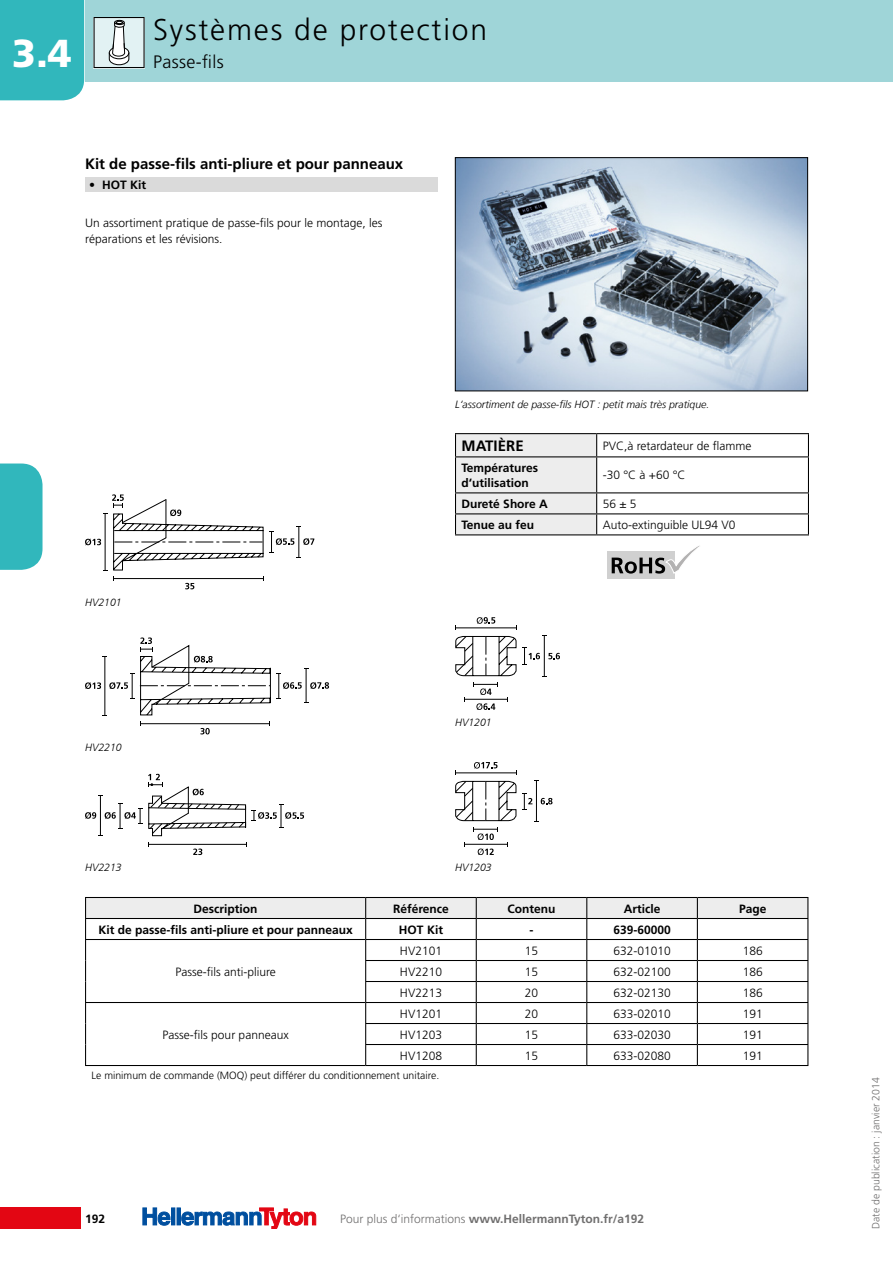
<style>
.page{position:relative;width:893px;height:1263px;background:#fff}
.page>*{position:absolute;margin:0;border:0;box-sizing:border-box;transform-origin:0 0}
.t1{font:900 39px "Frutiger LT";color:#fff}
.t2{font:300 30px "Frutiger LT";letter-spacing:.06em;color:#000}
.t3{font:300 18px "Frutiger LT";letter-spacing:.02em;color:#000}
.t4{font:700 15px "Frutiger LT";color:#000}
.t5{font:300 12px/16.5px "Frutiger LT";color:#000}
.t6{font:700 12px/15px "Frutiger LT";color:#000}
.t7{font:700 12px "Frutiger LT";color:#706f6f}
.t8{font:italic 300 10.5px "Frutiger LT";color:#000}
.t9{font:300 10.5px "Frutiger LT";color:#000}
.t10{font:300 10.5px "Frutiger LT";color:#706f6f}
.s1{font-weight:300}
</style>
<div class="page">
<div style="left:0;top:1208px;width:81px;height:21px;background:#e30613"></div>
<div style="left:171px;top:1208px;width:4px;height:17px;border:1px solid #004f9f"></div>
<div style="left:177px;top:1208px;width:4px;height:17px;border:1px solid #004f9f"></div>
<svg style="left:142px;top:1208px;width:28px;height:18px"></svg>
<svg style="left:181px;top:1208px;width:135px;height:21px"></svg>
<div style="left:0;top:0;width:84px;height:100px;background:#31b7bc"></div>
<div style="left:85px;top:0;width:808px;height:82px;background:#9fd5d8"></div>
<svg style="left:0;top:463px;width:43px;height:107px;background:#3cbbbf"></svg>
<svg style="left:94px;top:17px;width:51px;height:51px;background:#c5d0d1"></svg>
<img style="left:457px;top:159px;width:349px;height:230px">
<div style="left:455px;top:157px;width:353px;height:234px;border:1px solid #000"></div>
<div style="left:85px;top:177px;width:353px;height:15px;background:#dadada"></div>
<svg style="left:455px;top:762px;width:97px;height:93px"></svg>
<svg style="left:455px;top:617px;width:105px;height:93px"></svg>
<svg style="left:85px;top:637px;width:244px;height:97px"></svg>
<svg style="left:85px;top:494px;width:229px;height:95px"></svg>
<hr style="left:166px;top:499px;width:1px;height:39px;background:#000">
<hr style="left:149px;top:844px;width:97px;height:1px;background:#000">
<svg style="left:193px;top:848px;width:9px;height:7px"></svg>
<svg style="left:85px;top:774px;width:219px;height:62px"></svg>
<hr style="left:455px;top:433px;width:142px;height:1px;background:#000">
<hr style="left:597px;top:433px;width:212px;height:1px;background:#000">
<svg style="left:455px;top:434px;width:354px;height:145px"></svg>
<svg style="left:85px;top:897px;width:723px;height:168px"></svg>
<hr style="left:85px;top:1065px;width:281px;height:1px;background:#000">
<hr style="left:366px;top:1065px;width:110px;height:1px;background:#000">
<hr style="left:476px;top:1065px;width:111px;height:1px;background:#000">
<hr style="left:587px;top:1065px;width:110px;height:1px;background:#000">
<hr style="left:697px;top:1065px;width:111px;height:1px;background:#000">
<h1 class="t1" style="left:12px;top:30px;width:61px">3.4</h1>
<h2 class="t2" style="left:153px;top:12px;width:335px">Systèmes de protection</h2>
<h3 class="t3" style="left:153px;top:52px;width:72px">Passe-fils</h3>
<p class="t4" style="left:85px;top:155px;width:320px">Kit de passe-fils anti-pliure et pour panneaux</p>
<p class="t6" style="left:89px;top:177px;width:58px">• HOT Kit</p>
<p class="t5" style="left:85px;top:214px;width:299px">Un assortiment pratique de passe-fils pour le montage, les réparations et les révisions.</p>
<p class="t8" style="left:455px;top:398px;width:256px">L‘assortiment de passe-fils HOT : petit mais très pratique.</p>
<p class="t8" style="left:85px;top:596px;width:38px">HV2101</p>
<p class="t8" style="left:85px;top:741px;width:38px">HV2210</p>
<p class="t8" style="left:85px;top:862px;width:38px">HV2213</p>
<p class="t4" style="left:461px;top:437px;width:64px">MATIÈRE</p>
<p class="t5" style="left:603px;top:438px;width:150px">PVC,à retardateur de flamme</p>
<p class="t6" style="left:461px;top:460px;width:78px">Températures d‘utilisation</p>
<p class="t5" style="left:603px;top:467px;width:84px">-30 °C à +60 °C</p>
<p class="t6" style="left:461px;top:496px;width:88px">Dureté Shore A</p>
<p class="t5" style="left:603px;top:496px;width:35px">56 ± 5</p>
<p class="t6" style="left:461px;top:517px;width:74px">Tenue au feu</p>
<p class="t5" style="left:603px;top:517px;width:134px">Auto-extinguible UL94 V0</p>
<p class="t8" style="left:455px;top:717px;width:38px">HV1201</p>
<p class="t8" style="left:455px;top:862px;width:38px">HV1203</p>
<p class="t6" style="left:194px;top:901px;width:65px">Description</p>
<p class="t6" style="left:393px;top:901px;width:57px">Référence</p>
<p class="t6" style="left:508px;top:901px;width:49px">Contenu</p>
<p class="t6" style="left:624px;top:901px;width:38px">Article</p>
<p class="t6" style="left:739px;top:901px;width:29px">Page</p>
<p class="t6" style="left:98px;top:922px;width:256px">Kit de passe-fils anti-pliure et pour panneaux</p>
<p class="t6" style="left:399px;top:922px;width:46px">HOT Kit</p>
<p class="t6" style="left:530px;top:922px;width:5px">-</p>
<p class="t6" style="left:613px;top:922px;width:59px">639-60000</p>
<p class="t5" style="left:175px;top:963px;width:102px">Passe-fils anti-pliure</p>
<p class="t5" style="left:400px;top:942px;width:44px">HV2101</p>
<p class="t5" style="left:525px;top:942px;width:15px">15</p>
<p class="t5" style="left:613px;top:942px;width:59px">632-01010</p>
<p class="t5" style="left:743px;top:942px;width:22px">186</p>
<p class="t5" style="left:400px;top:963px;width:44px">HV2210</p>
<p class="t5" style="left:525px;top:963px;width:15px">15</p>
<p class="t5" style="left:613px;top:963px;width:59px">632-02100</p>
<p class="t5" style="left:743px;top:963px;width:22px">186</p>
<p class="t5" style="left:400px;top:984px;width:44px">HV2213</p>
<p class="t5" style="left:525px;top:984px;width:15px">20</p>
<p class="t5" style="left:613px;top:984px;width:59px">632-02130</p>
<p class="t5" style="left:743px;top:984px;width:22px">186</p>
<p class="t5" style="left:400px;top:1005px;width:44px">HV1201</p>
<p class="t5" style="left:525px;top:1005px;width:15px">20</p>
<p class="t5" style="left:613px;top:1005px;width:59px">633-02010</p>
<p class="t5" style="left:743px;top:1005px;width:22px">191</p>
<p class="t5" style="left:400px;top:1026px;width:44px">HV1203</p>
<p class="t5" style="left:525px;top:1026px;width:15px">15</p>
<p class="t5" style="left:613px;top:1026px;width:59px">633-02030</p>
<p class="t5" style="left:743px;top:1026px;width:22px">191</p>
<p class="t5" style="left:400px;top:1047px;width:44px">HV1208</p>
<p class="t5" style="left:525px;top:1047px;width:15px">15</p>
<p class="t5" style="left:613px;top:1047px;width:59px">633-02080</p>
<p class="t5" style="left:743px;top:1047px;width:22px">191</p>
<p class="t9" style="left:92px;top:1070px;width:349px">Le minimum de commande (MOQ) peut différer du conditionnement unitaire.</p>
<p class="t5" style="left:163px;top:1026px;width:128px">Passe-fils pour panneaux</p>
<p class="t6" style="left:85px;top:1211px;width:22px">192</p>
<p class="t7" style="left:340px;top:1211px;width:306px"><span class="s1">Pour plus d‘informations</span> www.HellermannTyton.fr/a 192</p>
<p class="t10" style="left:870px;top:1229px;width:153px;rotate:-90deg">Date de publication : janvier 2014</p>
</div>
